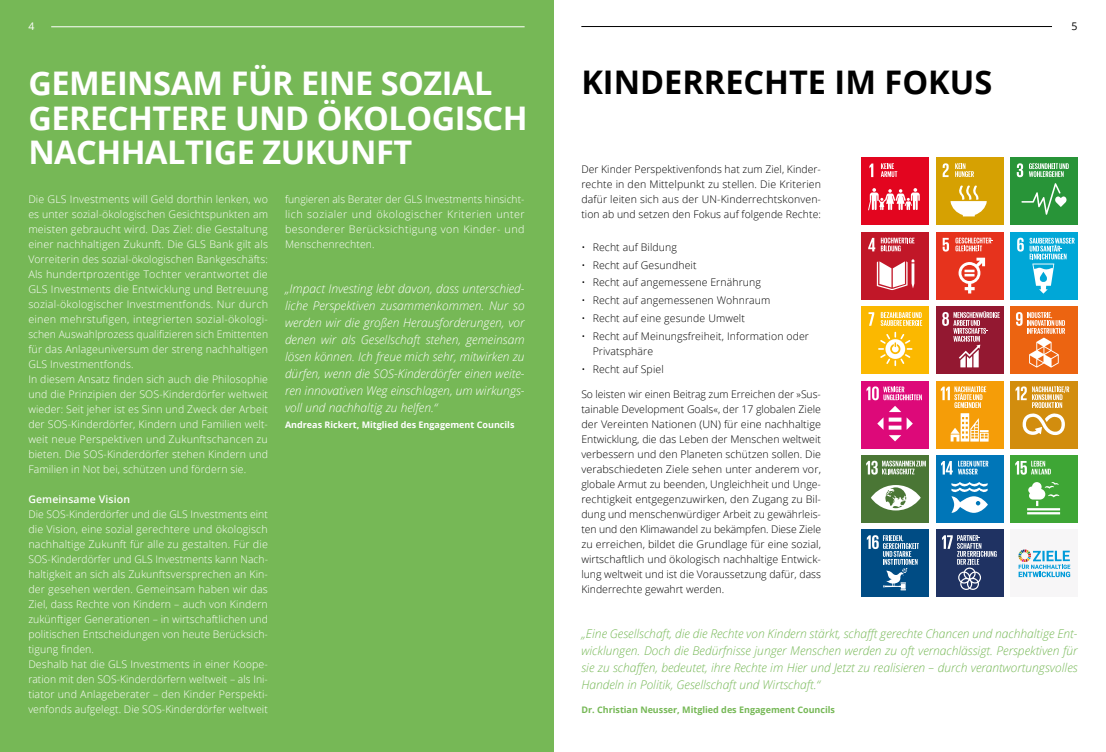
<style>
.page{position:relative;width:1106px;height:752px;background:#fff}
.page>*{position:absolute;margin:0;border:0;box-sizing:border-box;transform-origin:0 0}
.HL{font:700 32.5px/34.5px "Open Sans";letter-spacing:-.015em;color:#fff}
.HL-2{font:700 32.5px "Open Sans";color:#000}
.Zitate{font:italic 300 12px/17px "Open Sans";color:#fff;text-align:justify}
.Zitate-2{font:italic 300 12px/17px "Open Sans";color:#76b856;text-align:justify}
.Body_-_weiß{font:300 10.5px/15px "Open Sans";letter-spacing:.01em;color:#fff;text-align:justify}
.Body{font:300 10.5px/15px "Open Sans";letter-spacing:.01em;color:#000;text-align:justify}
.SL_-_weiß{font:600 10.5px "Open Sans";letter-spacing:.01em;color:#fff}
.Body-2{font:10.5px "Open Sans";color:#fff}
.t1{font:10.5px "Open Sans";color:#000}
.Zitate_-_Name{font:700 9px "Open Sans";color:#76b856}
.Zitate_-_Name-2{font:700 9px "Open Sans";color:#fff}
</style>
<div class="page">
<div style="left:0;top:0;width:553px;height:751px;background:#76b856"></div>
<div style="left:861px;top:158px;width:67px;height:67px;background:#e3051f"></div>
<svg style="left:869px;top:163px;width:4px;height:14px"></svg>
<svg style="left:868px;top:188px;width:51px;height:23px"></svg>
<svg style="left:880px;top:163px;width:17px;height:14px"></svg>
<div style="left:936px;top:158px;width:67px;height:67px;background:#d6a102"></div>
<svg style="left:942px;top:163px;width:6px;height:14px"></svg>
<svg style="left:950px;top:185px;width:36px;height:31px"></svg>
<svg style="left:955px;top:163px;width:19px;height:14px"></svg>
<div style="left:1010px;top:158px;width:67px;height:67px;background:#289438"></div>
<svg style="left:1021px;top:183px;width:45px;height:32px"></svg>
<svg style="left:1016px;top:163px;width:52px;height:14px"></svg>
<div style="left:1010px;top:232px;width:67px;height:67px;background:#00a7d7"></div>
<svg style="left:1017px;top:237px;width:6px;height:14px"></svg>
<svg style="left:1029px;top:238px;width:45px;height:55px"></svg>
<div style="left:936px;top:381px;width:67px;height:67px;background:#f59d08"></div>
<svg style="left:940px;top:386px;width:48px;height:55px"></svg>
<div style="left:861px;top:529px;width:68px;height:67px;background:#004c84"></div>
<svg style="left:866px;top:535px;width:53px;height:55px"></svg>
<div style="left:861px;top:306px;width:67px;height:67px;background:#fbb800"></div>
<svg style="left:868px;top:312px;width:54px;height:54px"></svg>
<div style="left:1010px;top:381px;width:67px;height:67px;background:#d28d0e"></div>
<svg style="left:1015px;top:386px;width:54px;height:49px"></svg>
<div style="left:935px;top:529px;width:68px;height:67px;background:#1f3262"></div>
<svg style="left:942px;top:535px;width:54px;height:54px"></svg>
<div style="left:935px;top:306px;width:68px;height:68px;background:#931831"></div>
<svg style="left:942px;top:311px;width:57px;height:56px"></svg>
<div style="left:861px;top:455px;width:68px;height:67px;background:#4a7635"></div>
<svg style="left:871px;top:485px;width:49px;height:25px"></svg>
<svg style="left:866px;top:460px;width:59px;height:14px"></svg>
<div style="left:861px;top:232px;width:67px;height:67px;background:#c11728"></div>
<svg style="left:876px;top:259px;width:38px;height:31px"></svg>
<svg style="left:868px;top:237px;width:46px;height:14px"></svg>
<div style="left:1010px;top:306px;width:67px;height:67px;background:#ec6411"></div>
<svg style="left:1016px;top:312px;width:49px;height:55px"></svg>
<div style="left:936px;top:455px;width:67px;height:67px;background:#0076b8"></div>
<svg style="left:941px;top:461px;width:11px;height:13px"></svg>
<svg style="left:951px;top:482px;width:36px;height:30px"></svg>
<svg style="left:958px;top:460px;width:30px;height:14px"></svg>
<div style="left:936px;top:232px;width:67px;height:67px;background:#e6331d"></div>
<svg style="left:942px;top:238px;width:7px;height:13px"></svg>
<svg style="left:958px;top:257px;width:27px;height:36px"></svg>
<svg style="left:955px;top:237px;width:38px;height:14px"></svg>
<div style="left:861px;top:381px;width:67px;height:67px;background:#dd0979"></div>
<svg style="left:889px;top:435px;width:12px;height:6px"></svg>
<svg style="left:866px;top:386px;width:56px;height:43px"></svg>
<div style="left:1010px;top:455px;width:67px;height:67px;background:#3ea635"></div>
<hr style="left:1027px;top:508px;width:33px;height:2px;background:#fff">
<hr style="left:1027px;top:512px;width:33px;height:2px;background:#fff">
<svg style="left:1028px;top:482px;width:31px;height:24px"></svg>
<svg style="left:1015px;top:460px;width:35px;height:14px"></svg>
<div style="left:1010px;top:529px;width:67px;height:67px;background:#f7f6f7"></div>
<svg style="left:1018px;top:549px;width:52px;height:28px"></svg>
<hr style="left:581px;top:26px;width:471px;height:1px;background:#000">
<hr style="left:51px;top:27px;width:473px;height:1px;background:#fff">
<p class="Body-2" style="left:28px;top:19px;width:8px">4</p>
<p class="t1" style="left:1071px;top:19px;width:8px">5</p>
<p class="HL" style="left:28px;top:65px;width:501px">GEMEINSAM FÜR EINE SOZIAL<br>GERECHTERE UND ÖKOLOGISCH<br>NACHHALTIGE ZUKUNFT</p>
<p class="Body_-_weiß" style="left:28px;top:191px;width:241px">Die GLS Investments will Geld dorthin lenken, wo es unter sozial-ökologischen Gesichtspunkten am meisten gebraucht wird. Das Ziel: die Gestaltung einer nachhaltigen Zukunft. Die GLS Bank gilt als Vorreiterin des sozial-ökologischen Bankgeschäfts:<br>Als hundertprozentige Tochter verantwortet die GLS Investments die Entwicklung und Betreuung sozial-ökologischer Investmentfonds. Nur durch einen mehrstufigen, integrierten sozial-ökologi&shy;schen Auswahlprozess qualifizieren sich Emittenten für das Anlageuniversum der streng nachhaltigen GLS Investmentfonds.</p>
<p class="Body_-_weiß" style="left:28px;top:371px;width:241px">In diesem Ansatz finden sich auch die Philosophie und die Prinzipien der SOS-Kinderdörfer weltweit wieder: Seit jeher ist es Sinn und Zweck der Arbeit der SOS-Kinderdörfer, Kindern und Familien welt&shy;weit neue Perspektiven und Zukunftschancen zu bieten. Die SOS-Kinderdörfer stehen Kindern und Familien in Not bei, schützen und fördern sie.</p>
<p class="SL_-_weiß" style="left:28px;top:492px;width:103px">Gemeinsame Vision</p>
<p class="Body_-_weiß" style="left:28px;top:506px;width:241px">Die SOS-Kinderdörfer und die GLS Investments eint die Vision, eine sozial gerechtere und ökologisch nachhaltige Zukunft für alle zu gestalten. Für die SOS-Kinderdörfer und GLS Investments kann Nach&shy;haltigkeit an sich als Zukunftsversprechen an Kin&shy;der gesehen werden. Gemeinsam haben wir das Ziel, dass Rechte von Kindern – auch von Kindern zukünftiger Generationen – in wirtschaftlichen und politischen Entscheidungen von heute Berücksich&shy;tigung finden.</p>
<p class="Body_-_weiß" style="left:28px;top:656px;width:241px">Deshalb hat die GLS Investments in einer Koope&shy;ration mit den SOS-Kinderdörfern weltweit – als Ini&shy;tiator und Anlageberater – den Kinder Perspekti&shy;venfonds aufgelegt. Die SOS-Kinderdörfer weltweit</p>
<p class="Body_-_weiß" style="left:285px;top:191px;width:241px">fungieren als Berater der GLS Investments hinsicht&shy;lich sozialer und ökologischer Kriterien unter besonderer Berücksichtigung von Kinder- und Menschenrechten.</p>
<p class="Zitate" style="left:285px;top:279px;width:241px">„Impact Investing lebt davon, dass unterschied&shy;liche Perspektiven zusammenkommen. Nur so werden wir die großen Herausforderungen, vor denen wir als Gesellschaft stehen, gemeinsam lösen können. Ich freue mich sehr, mitwirken zu dürfen, wenn die SOS-Kinderdörfer einen weite&shy;ren innovativen Weg einschlagen, um wirkungs&shy;voll und nachhaltig zu helfen.“</p>
<p class="Zitate_-_Name-2" style="left:285px;top:418px;width:231px">Andreas Rickert, Mitglied des Engagement Councils</p>
<p class="HL-2" style="left:581px;top:60px;width:412px">KINDERRECHTE IM FOKUS</p>
<p class="Body" style="left:581px;top:161px;width:241px">Der Kinder Perspektivenfonds hat zum Ziel, Kinder&shy;rechte in den Mittelpunkt zu stellen. Die Kriterien dafür leiten sich aus der UN-Kinderrechtskonven&shy;tion ab und setzen den Fokus auf folgende Rechte:</p>
<p class="Body" style="left:581px;top:239px;width:97px">• Recht auf Bildung</p>
<p class="Body" style="left:581px;top:257px;width:117px">• Recht auf Gesundheit</p>
<p class="Body" style="left:581px;top:275px;width:181px">• Recht auf angemessene Ernährung</p>
<p class="Body" style="left:581px;top:292px;width:191px">• Recht auf angemessenen Wohnraum</p>
<p class="Body" style="left:581px;top:310px;width:165px">• Recht auf eine gesunde Umwelt</p>
<p class="Body" style="left:592px;top:328px;width:218px;text-indent:-11px">• Recht auf Meinungsfreiheit, Information oder<br>Privatsphäre</p>
<p class="Body" style="left:581px;top:361px;width:84px">• Recht auf Spiel</p>
<p class="Body" style="left:581px;top:386px;width:241px">So leisten wir einen Beitrag zum Erreichen der »Sus&shy;tainable Development Goals«, der 17 globalen Ziele der Vereinten Nationen (UN) für eine nachhaltige Entwicklung, die das Leben der Menschen weltweit verbessern und den Planeten schützen sollen. Die verabschiedeten Ziele sehen unter anderem vor, globale Armut zu beenden, Ungleichheit und Unge&shy;rechtigkeit entgegenzuwirken, den Zugang zu Bil&shy;dung und menschenwürdiger Arbeit zu gewährleis&shy;ten und den Klimawandel zu bekämpfen. Diese Ziele zu erreichen, bildet die Grundlage für eine sozial, wirtschaftlich und ökologisch nachhaltige Entwick&shy;lung weltweit und ist die Voraussetzung dafür, dass Kinderrechte gewahrt werden.</p>
<p class="Zitate-2" style="left:581px;top:624px;width:498px">„Eine Gesellschaft, die die Rechte von Kindern stärkt, schafft gerechte Chancen und nachhaltige Ent&shy;wicklungen. Doch die Bedürfnisse junger Menschen werden zu oft vernachlässigt. Perspektiven für sie zu schaffen, bedeutet, ihre Rechte im Hier und Jetzt zu realisieren – durch verantwortungsvolles Handeln in Politik, Gesellschaft und Wirtschaft.“</p>
<p class="Zitate_-_Name" style="left:581px;top:703px;width:255px">Dr. Christian Neusser, Mitglied des Engagement Councils</p>
</div>
